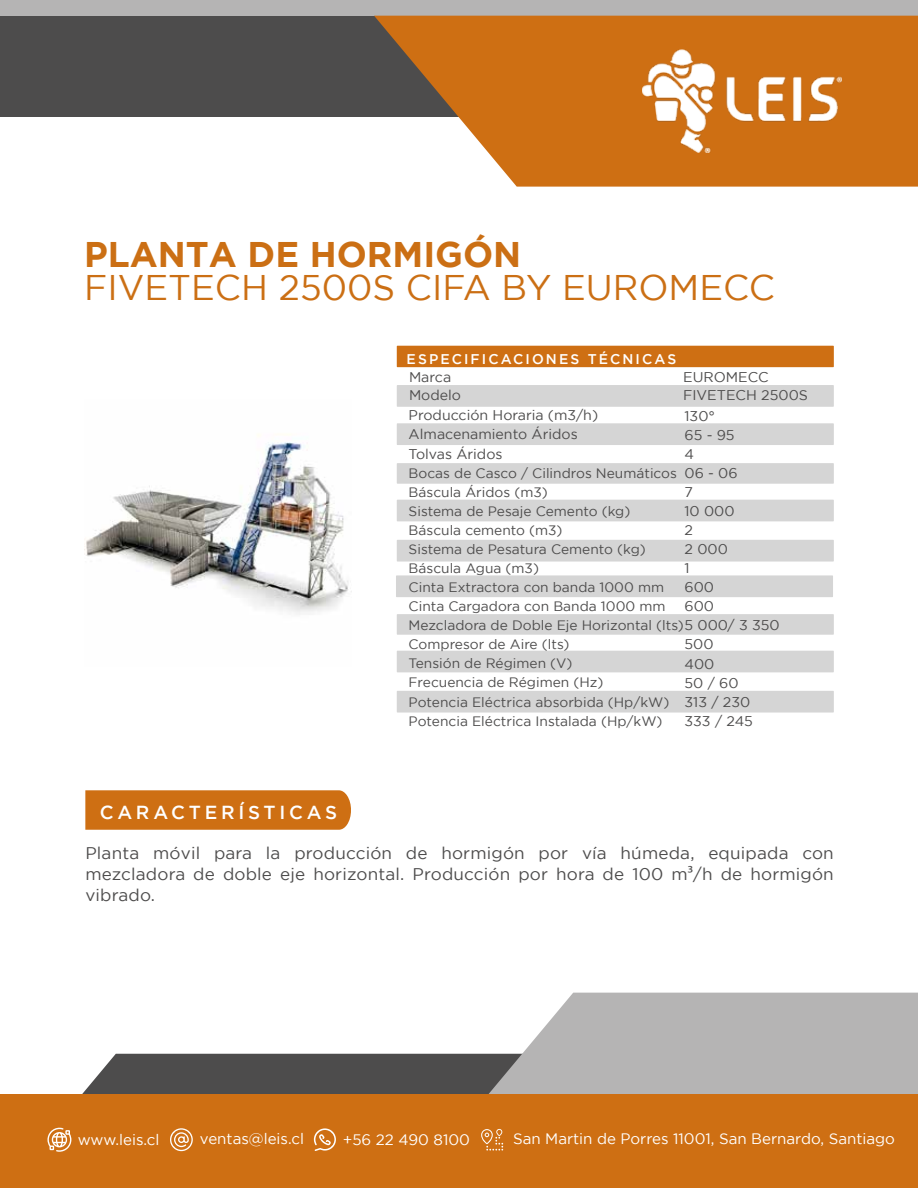
<style>
.page{position:relative;width:918px;height:1188px;background:#fff}
.page>*{position:absolute;margin:0;border:0;box-sizing:border-box;transform-origin:0 0}
.t1{font:35.55px "Gotham";color:#cb6f14}
.t2{font:700 35.55px "Gotham";color:#cb6f14}
.t3{font:500 18.9px "Gotham";letter-spacing:.2em;color:#fff}
.t4{font:16.8px/20.7px "Gotham";letter-spacing:.01em;color:#4d4c4c;text-align:justify}
.t5{font:15.15px "Gotham";color:#fff}
.t6{font:14.1px/19px "Gotham";color:#4d4c4c}
.t7{font:500 14.1px "Gotham";letter-spacing:.15em;color:#fff}
.t8{font:13.65px/19px "Gotham";color:#4d4c4c}
.s1{font-size:14.1px}
.s2{font-family:"Myriad Pro"}
</style>
<div class="page">
<div style="left:0;top:0;width:463px;height:116px;background:#4d4c4c"></div>
<div style="left:0;top:0;width:918px;height:16px;background:#b5b4b4"></div>
<svg style="left:374px;top:16px;width:544px;height:171px;fill:#ce6f13"></svg>
<img style="left:642px;top:50px;width:199px;height:102px">
<div style="left:82px;top:1054px;width:349px;height:40px;background:#4d4c4c"></div>
<svg style="left:431px;top:993px;width:487px;height:101px;background:#b9b8b8"></svg>
<div style="left:0;top:1094px;width:918px;height:94px;background:#ce6f13"></div>
<svg style="left:47px;top:1128px;width:24px;height:24px"></svg>
<svg style="left:170px;top:1128px;width:23px;height:23px"></svg>
<svg style="left:314px;top:1128px;width:22px;height:23px"></svg>
<svg style="left:481px;top:1129px;width:22px;height:22px"></svg>
<img style="left:84px;top:434px;width:265px;height:181px">
<div style="left:397px;top:691px;width:437px;height:22px;background:#d5d5d5"></div>
<div style="left:397px;top:651px;width:437px;height:21px;background:#d5d5d5"></div>
<div style="left:397px;top:614px;width:437px;height:21px;background:#d5d5d5"></div>
<div style="left:396px;top:575px;width:437px;height:22px;background:#d5d5d5"></div>
<div style="left:397px;top:540px;width:437px;height:22px;background:#d5d5d5"></div>
<div style="left:397px;top:500px;width:437px;height:21px;background:#d5d5d5"></div>
<div style="left:397px;top:385px;width:437px;height:22px;background:#d5d5d5"></div>
<div style="left:397px;top:423px;width:437px;height:22px;background:#d5d5d5"></div>
<div style="left:397px;top:463px;width:437px;height:21px;background:#d5d5d5"></div>
<div style="left:397px;top:346px;width:437px;height:21px;background:#ce6f13"></div>
<div style="left:85px;top:790px;width:266px;height:40px;background:#ce6f13"></div>
<h1 class="t2" style="left:84px;top:233px;width:439px">PLANTA DE HORMIGÓN</h1>
<h1 class="t1" style="left:84px;top:268px;width:692px">FIVETECH 2500S CIFA BY EUROMECC</h1>
<p class="t7" style="left:407px;top:351px;width:271px">ESPECIFICACIONES TÉCNICAS</p>
<p class="t6" style="left:409px;top:368px;width:54px;line-height:18.3px">Marca<br>Modelo</p>
<p class="t6" style="left:683px;top:368px;width:126px;line-height:18.3px">EUROMECC<br>FIVETECH 2500S</p>
<p class="t6" style="left:409px;top:406px;width:191px">Producción Horaria (m3/h)<br>Almacenamiento Áridos<br>Tolvas Áridos</p>
<p class="t8" style="left:409px;top:463px;width:373px">Bocas de Casco / Cilindros Neumáticos<br>Báscula Áridos (m3)<br>Sistema de Pesaje Cemento (kg)<br>Báscula cemento (m3)<br>Sistema de Pesatura Cemento (kg)<br>Báscula Agua (m3)<br>Cinta Extractora con banda 1000 mm<br>Cinta Cargadora con Banda 1000 mm<br>Mezcladora de Doble Eje Horizontal (lts)<span class="s1">5 000/ 3 350<br></span>Compresor de Aire (lts)<br>Tensión de Régimen (V)<br>Frecuencia de Régimen (Hz)<br>Potencia Eléctrica absorbida (Hp/kW)<br>Potencia Eléctrica Instalada (Hp/kW)</p>
<p class="t6" style="left:685px;top:406px;width:55px">130°<br>65 - 95<br>4<br>06 - 06<br>7<br>10 000<br>2<br>2 000<br>1<br>600<br>600</p>
<p class="t6" style="left:685px;top:635px;width:70px">500<br>400<br>50 / 60<br>313 / 230<br>333 / 245</p>
<h2 class="t3" style="left:100px;top:801px;width:239px">CARACTERÍSTICAS</h2>
<p class="t4" style="left:85px;top:843px;width:750px">Planta móvil para la producción de hormigón por vía húmeda, equipada con mezcladora de doble eje horizontal. Producción por hora de 100 m<span class="s2">³</span>/h de hormigón vibrado.</p>
<p class="t5" style="left:78px;top:1131px;width:83px">www.leis.cl</p>
<p class="t5" style="left:200px;top:1130px;width:106px">ventas@leis.cl</p>
<p class="t5" style="left:343px;top:1131px;width:129px">+56 22 490 8100</p>
<p class="t5" style="left:513px;top:1130px;width:384px">San Martin de Porres 11001, San Bernardo, Santiago</p>
</div>
